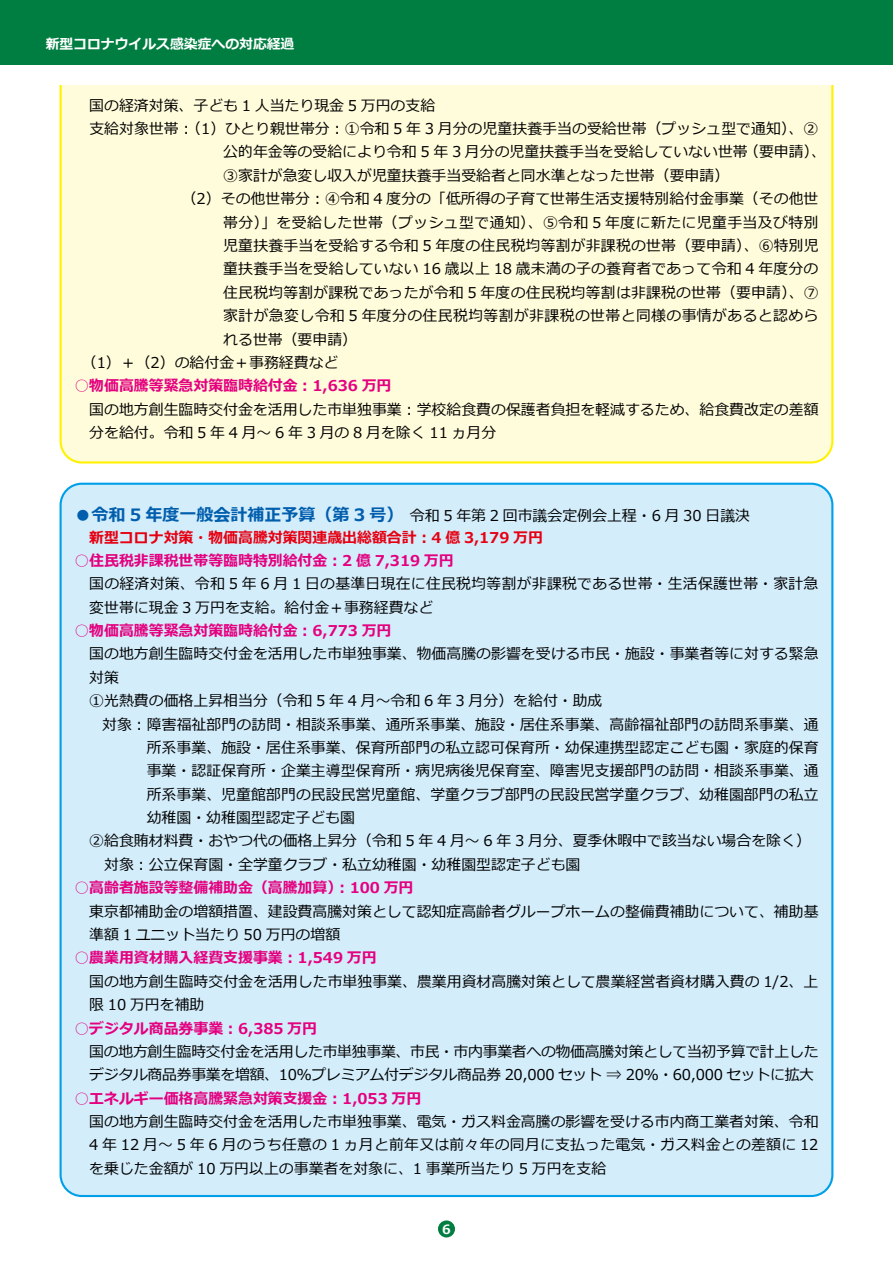
<style>
.page{position:relative;width:893px;height:1263px;background:#fff}
.page>*{position:absolute;margin:0;border:0;box-sizing:border-box;transform-origin:0 0}
.t1{font:14.85px/23.4px "Meiryo";color:#000}
.t2{font:700 14.85px "Meiryo";color:#e4007f}
.t3{font:14.85px/23.4px "Meiryo";letter-spacing:-.02em;color:#000}
.t4{font:14.85px "Meiryo";letter-spacing:.025em;color:#000}
.t5{font:700 14.85px/21.5px "Meiryo";color:#e60012}
.t6{font:700 13.8px "Meiryo";color:#fff}
.t7{font:700 12.75px "Meiryo";color:#fff}
.s1{font-size:16.95px;color:#005ead}
.s2{font-weight:400;color:#000}
</style>
<div class="page">
<div style="left:438px;top:1220px;width:17px;height:17px;background:#007e41;border-radius:50%"></div>
<div style="left:61px;top:484px;width:771px;height:712px;background:#d3edfb;border-radius:21px"></div>
<div style="left:61px;top:31px;width:771px;height:431px;background:#fffcdb;border-radius:21px"></div>
<div style="left:0;top:0;width:893px;height:65px;background:#007e41"></div>
<div style="left:51px;top:65px;width:791px;height:19px;background:#fff"></div>
<p class="t6" style="left:46px;top:35px;width:250px">新型コロナウイルス感染症への対応経過</p>
<p class="t1" style="left:74px;top:94px;width:362px">　国の経済対策、子ども 1 人当たり現金 5 万円の支給</p>
<p class="t1" style="left:74px;top:118px;width:745px">　支給対象世帯：（1）ひとり親世帯分：①令和 5 年 3 月分の児童扶養手当の受給世帯（プッシュ型で通知）、②</p>
<p class="t1" style="left:223px;top:141px;width:604px">公的年金等の受給により令和 5 年 3 月分の児童扶養手当を受給していない世帯（要申請）、</p>
<p class="t1" style="left:223px;top:165px;width:507px">③家計が急変し収入が児童扶養手当受給者と同水準となった世帯（要申請）</p>
<p class="t1" style="left:182px;top:188px;width:638px">（2）その他世帯分：④令和 4 度分の「低所得の子育て世帯生活支援特別給付金事業（その他世</p>
<p class="t4" style="left:223px;top:212px;width:597px">帯分）」を受給した世帯（プッシュ型で通知）、⑤令和 5 年度に新たに児童手当及び特別</p>
<p class="t1" style="left:223px;top:235px;width:597px">児童扶養手当を受給する令和 5 年度の住民税均等割が非課税の世帯（要申請）、⑥特別児</p>
<p class="t1" style="left:223px;top:258px;width:597px">童扶養手当を受給していない 16 歳以上 18 歳未満の子の養育者であって令和 4 年度分の</p>
<p class="t1" style="left:223px;top:281px;width:597px">住民税均等割が課税であったが令和 5 年度の住民税均等割は非課税の世帯（要申請）、⑦</p>
<p class="t4" style="left:223px;top:305px;width:597px">家計が急変し令和 5 年度分の住民税均等割が非課税の世帯と同様の事情があると認めら</p>
<p class="t1" style="left:223px;top:328px;width:135px">れる世帯（要申請）</p>
<p class="t1" style="left:74px;top:352px;width:266px">　（1）＋（2）の給付金＋事務経費など</p>
<p class="t2" style="left:74px;top:375px;width:319px">○物価高騰等緊急対策臨時給付金：1,636 万円</p>
<p class="t1" style="left:89px;top:398px;width:731px">国の地方創生臨時交付金を活用した市単独事業：学校給食費の保護者負担を軽減するため、給食費改定の差額分を給付。令和 5 年 4 月～ 6 年 3 月の 8 月を除く 11 ヵ月分</p>
<p class="t5" style="left:89px;top:506px;width:662px;text-indent:-15px"><span class="s1">●令和 5 年度一般会計補正予算（第 3 号）</span><span class="s2">令和 5 年第 2 回市議会定例会上程・6 月 30 日議決</span>新型コロナ対策・物価高騰対策関連歳出総額合計：4 億 3,179 万円</p>
<p class="t2" style="left:74px;top:550px;width:381px">○住民税非課税世帯等臨時特別給付金：2 億 7,319 万円</p>
<p class="t1" style="left:89px;top:573px;width:731px">国の経済対策、令和 5 年 6 月 1 日の基準日現在に住民税均等割が非課税である世帯・生活保護世帯・家計急変世帯に現金 3 万円を支給。給付金＋事務経費など</p>
<p class="t2" style="left:74px;top:620px;width:319px">○物価高騰等緊急対策臨時給付金：6,773 万円</p>
<p class="t1" style="left:89px;top:643px;width:731px">国の地方創生臨時交付金を活用した市単独事業、物価高騰の影響を受ける市民・施設・事業者等に対する緊急</p>
<p class="t1" style="left:89px;top:666px;width:31px">対策</p>
<p class="t1" style="left:74px;top:690px;width:530px">　①光熱費の価格上昇相当分（令和 5 年 4 月～令和 6 年 3 月分）を給付・助成</p>
<p class="t1" style="left:87px;top:713px;width:733px">　対象：障害福祉部門の訪問・相談系事業、通所系事業、施設・居住系事業、高齢福祉部門の訪問系事業、通</p>
<p class="t1" style="left:147px;top:737px;width:674px">所系事業、施設・居住系事業、保育所部門の私立認可保育所・幼保連携型認定こども園・家庭的保育</p>
<p class="t1" style="left:147px;top:760px;width:673px">事業・認証保育所・企業主導型保育所・病児病後児保育室、障害児支援部門の訪問・相談系事業、通</p>
<p class="t1" style="left:147px;top:783px;width:673px">所系事業、児童館部門の民設民営児童館、学童クラブ部門の民設民営学童クラブ、幼稚園部門の私立</p>
<p class="t1" style="left:147px;top:807px;width:210px">幼稚園・幼稚園型認定子ども園</p>
<p class="t1" style="left:74px;top:830px;width:738px">　②給食賄材料費・おやつ代の価格上昇分（令和 5 年 4 月～ 6 年 3 月分、夏季休暇中で該当ない場合を除く）</p>
<p class="t1" style="left:89px;top:853px;width:493px">　対象：公立保育園・全学童クラブ・私立幼稚園・幼稚園型認定子ども園</p>
<p class="t2" style="left:74px;top:877px;width:341px">○高齢者施設等整備補助金（高騰加算）：100 万円</p>
<p class="t1" style="left:89px;top:900px;width:731px">東京都補助金の増額措置、建設費高騰対策として認知症高齢者グループホームの整備費補助について、補助基準額 1 ユニット当たり 50 万円の増額</p>
<p class="t2" style="left:74px;top:947px;width:304px">○農業用資材購入経費支援事業：1,549 万円</p>
<p class="t1" style="left:89px;top:970px;width:731px">国の地方創生臨時交付金を活用した市単独事業、農業用資材高騰対策として農業経営者資材購入費の 1/2、上限 10 万円を補助</p>
<p class="t2" style="left:74px;top:1018px;width:244px">○デジタル商品券事業：6,385 万円</p>
<p class="t3" style="left:89px;top:1040px;width:731px">国の地方創生臨時交付金を活用した市単独事業、市民・市内事業者への物価高騰対策として当初予算で計上したデジタル商品券事業を増額、10％プレミアム付デジタル商品券 20,000 セット ⇒ 20％・60,000 セットに拡大</p>
<p class="t2" style="left:74px;top:1088px;width:348px">○エネルギー価格高騰緊急対策支援金：1,053 万円</p>
<p class="t1" style="left:89px;top:1111px;width:731px;text-align:justify">国の地方創生臨時交付金を活用した市単独事業、電気・ガス料金高騰の影響を受ける市内商工業者対策、令和4 年 12 月～ 5 年 6 月のうち任意の 1 ヵ月と前年又は前々年の同月に支払った電気・ガス料金との差額に 12を乗じた金額が 10 万円以上の事業者を対象に、1 事業所当たり 5 万円を支給</p>
<p class="t7" style="left:442px;top:1220px;width:10px">6</p>
</div>
